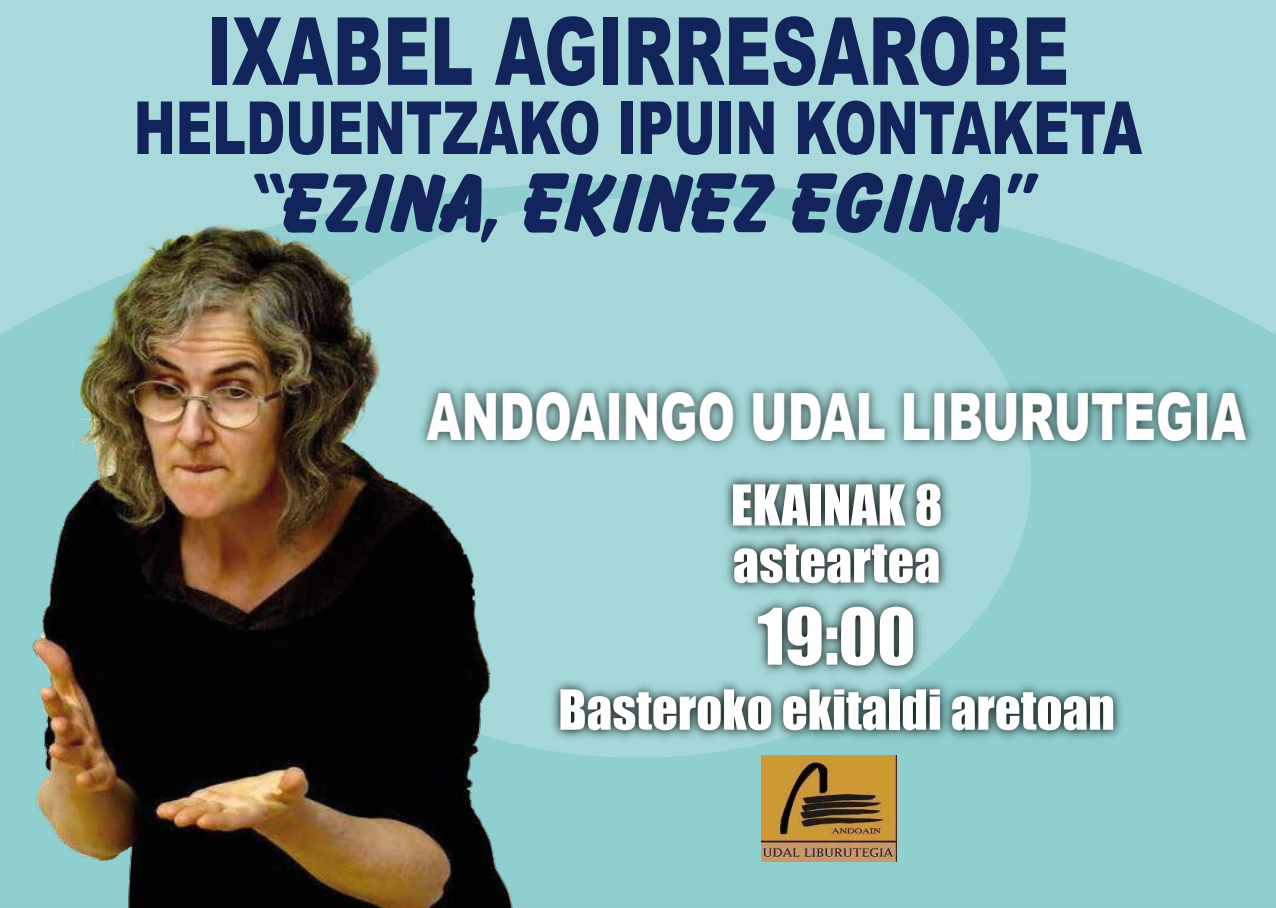
<style>
.page{position:relative;width:1276px;height:908px;background:#fff}
.page>*{position:absolute;margin:0;border:0;box-sizing:border-box;transform-origin:0 0}
.t1{font:900 94px "Arial";color:#13235b;scale:.69 1}
.t2{font:700 74px "Balloon Extra";color:#13235b}
.t3{font:900 73.2px "Arial";color:#13235b;scale:.69 1}
.t4{font:72px "Impact";color:#fff}
.t5{font:900 65.2px "Arial";color:#fff;scale:.69 1}
.t6{font:52px/57px "Impact";color:#fff}
.t7{font:51px "Impact";color:#fff}
</style>
<div class="page">
<div style="left:0;top:0;width:1276px;height:907px;background:#aad9dc"></div>
<svg style="left:709px;top:183px;width:567px;height:724px;fill:#90cfd0"></svg>
<div style="left:245px;top:198px;width:786px;height:559px;background:#a5d8d9;border-radius:50%"></div>
<img style="left:0;top:181px;width:709px;height:726px">
<img style="left:412px;top:368px;width:849px;height:107px">
<img style="left:761px;top:761px;width:135px;height:100px">
<img style="left:543px;top:463px;width:587px;height:298px">
<p class="t1" style="left:207px;top:-17px;width:1251px">IXABEL AGIRRESAROBE</p>
<p class="t3" style="left:134px;top:75px;width:1462px">HELDUENTZAKO IPUIN KONTAKETA</p>
<p class="t2" style="left:238px;top:153px;width:788px">“EZINA, EKINEZ EGINA”</p>
<p class="t5" style="left:427px;top:369px;width:1188px">ANDOAINGO UDAL LIBURUTEGIA</p>
<p class="t6" style="left:731px;top:475px;width:213px">EKAINAK 8 asteartea</p>
<p class="t4" style="left:757px;top:580px;width:160px">19:00</p>
<p class="t7" style="left:558px;top:669px;width:558px">Basteroko ekitaldi aretoan</p>
</div>
